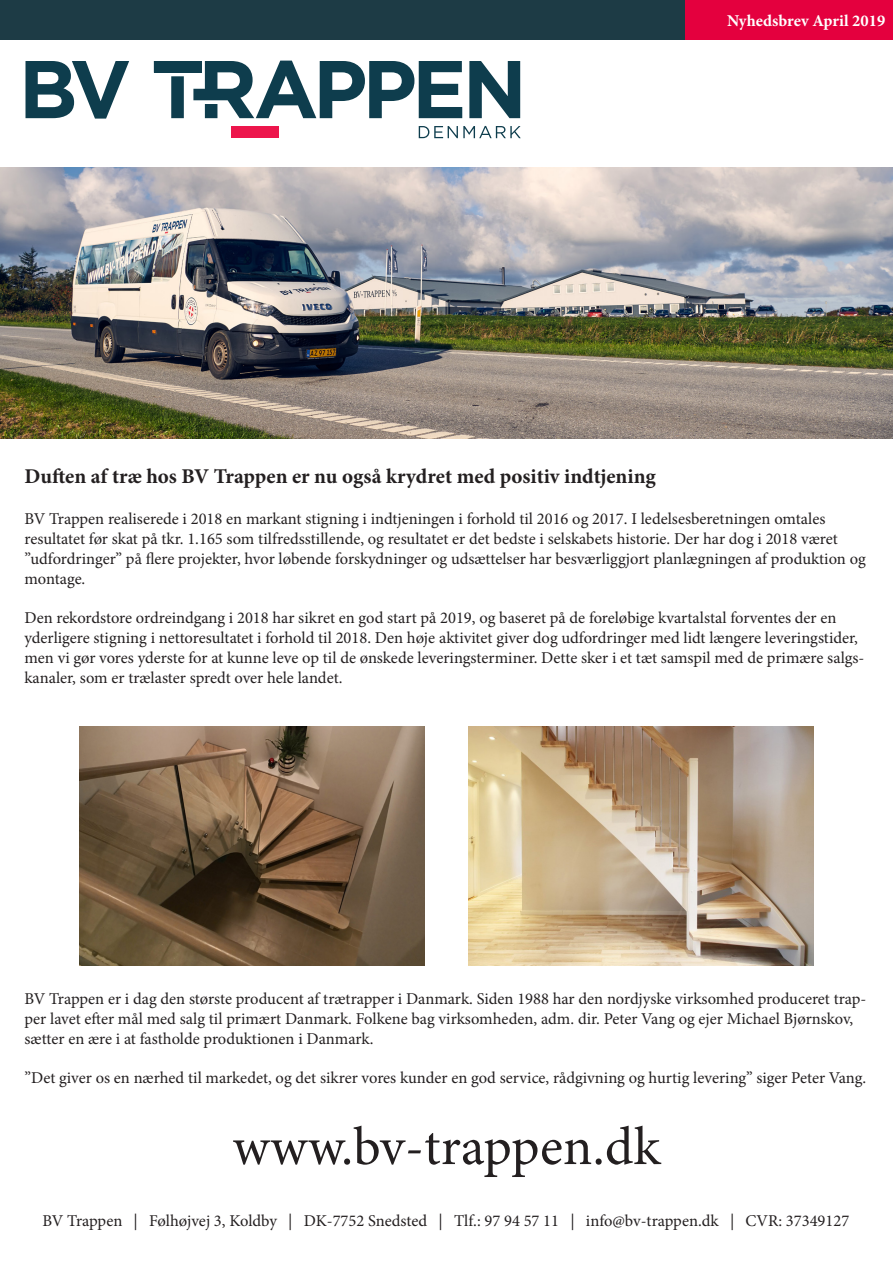
<style>
.page{position:relative;width:893px;height:1263px;background:#fff}
.page>*{position:absolute;margin:0;border:0;box-sizing:border-box;transform-origin:0 0}
.t1{font:54px "Minion Pro";letter-spacing:.005em;color:#231f20}
.t2{font:700 21px "Minion Pro";color:#231f20}
.t3{font:16.5px/19.8px "Minion Pro";color:#231f20}
.t4{font:700 16.5px "Minion Pro";color:#fff}
</style>
<div class="page">
<div style="left:685px;top:0;width:208px;height:39px;background:#e4003e"></div>
<svg style="left:26px;top:61px;width:494px;height:58px"></svg>
<div style="left:231px;top:126px;width:48px;height:12px;background:#ed164c"></div>
<svg style="left:419px;top:126px;width:102px;height:12px"></svg>
<img style="left:0;top:168px;width:893px;height:270px">
<img style="left:79px;top:726px;width:346px;height:239px">
<img style="left:468px;top:726px;width:346px;height:239px">
<div style="left:0;top:0;width:685px;height:39px;background:#1d3b45"></div>
<p class="t4" style="left:727px;top:9px;width:160px">Nyhedsbrev April 2019</p>
<p class="t2" style="left:24px;top:461px;width:633px">Duften af træ hos BV Trappen er nu også krydret med positiv indtjening</p>
<p class="t3" style="left:24px;top:509px;width:843px">BV Trappen realiserede i 2018 en markant stigning i indtjeningen i forhold til 2016 og 2017. I ledelsesberetningen omtales resultatet før skat på tkr. 1.165 som tilfredsstillende, og resultatet er det bedste i selskabets historie. Der har dog i 2018 været ”udfordringer” på flere projekter, hvor løbende forskydninger og udsættelser har besværliggjort planlægningen af produktion og montage.</p>
<p class="t3" style="left:24px;top:608px;width:841px">Den rekordstore ordreindgang i 2018 har sikret en god start på 2019, og baseret på de foreløbige kvartalstal forventes der en yderligere stigning i nettoresultatet i forhold til 2018. Den høje aktivitet giver dog udfordringer med lidt længere leveringstider, men vi gør vores yderste for at kunne leve op til de ønskede leveringsterminer. Dette sker i et tæt samspil med de primære salgs&shy;kanaler, som er trælaster spredt over hele landet.</p>
<p class="t3" style="left:24px;top:989px;width:843px">BV Trappen er i dag den største producent af trætrapper i Danmark. Siden 1988 har den nordjyske virksomhed produceret trap&shy;per lavet efter mål med salg til primært Danmark. Folkene bag virksomheden, adm. dir. Peter Vang og ejer Michael Bjørnskov, sætter en ære i at fastholde produktionen i Danmark.</p>
<p class="t3" style="left:24px;top:1068px;width:843px">”Det giver os en nærhed til markedet, og det sikrer vores kunder en god service, rådgivning og hurtig levering” siger Peter Vang.</p>
<p class="t1" style="left:233px;top:1110px;width:429px">www.bv-trappen.dk</p>
<p class="t3" style="left:43px;top:1211px;width:808px">BV Trappen | Følhøjvej 3, Koldby | DK-7752 Snedsted | Tlf.: 97 94 57 11 | info@bv-trappen.dk | CVR: 37349127</p>
</div>
